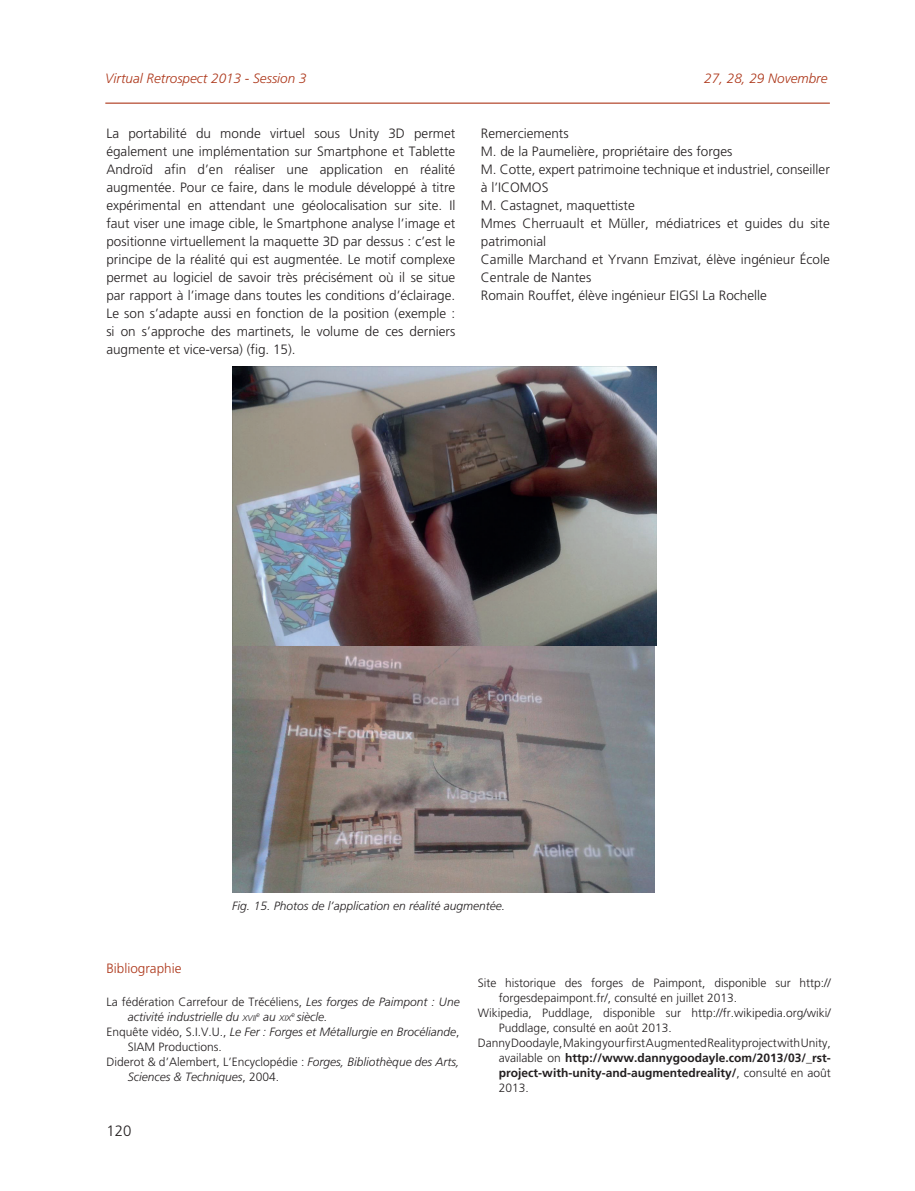
<style>
.page{position:relative;width:915px;height:1191px;background:#fff}
.page>*{position:absolute;margin:0;border:0;box-sizing:border-box;transform-origin:0 0}
.t1{font:300 15px "Frutiger";color:#231f20}
.t2{font:300 13.5px/18px "Frutiger";color:#231f20;text-align:justify}
.t3{font:italic 300 13.5px "Frutiger";color:#ad371a}
.t4{font:300 13.5px "Frutiger";color:#ad371a}
.t5{font:300 12px "Frutiger";color:#231f20}
.t6{font:italic 300 12px/15px "Frutiger";color:#231f20}
.t7{font:700 12px "Frutiger";color:#231f20}
.t8{font:italic 300 8.4px "Frutiger";color:#231f20}
.s1{font-style:normal}
.s2{font-size:8.4px}
.s3{font-size:12px}
.s4{font-style:italic}
.s5{font-weight:300}
</style>
<div class="page">
<hr style="left:105px;top:103px;width:724px;height:1px;background:#ad371a">
<img style="left:233px;top:646px;width:421px;height:246px">
<img style="left:233px;top:367px;width:423px;height:278px">
<p class="t3" style="left:105px;top:70px;width:203px">Virtual Retrospect 2013 - Session 3</p>
<p class="t3" style="left:704px;top:70px;width:125px">27, 28, 29 Novembre</p>
<p class="t2" style="left:106px;top:124px;width:350px">La portabilité du monde virtuel sous Unity 3D permet également une implémentation sur Smartphone et Tablette Androïd afin d’en réaliser une application en réalité augmentée. Pour ce faire, dans le module développé à titre expérimental en attendant une géolocalisation sur site. Il faut viser une image cible, le Smartphone analyse l’image et positionne virtuellement la maquette 3D par dessus : c’est le principe de la réalité qui est augmentée. Le motif complexe permet au logiciel de savoir très précisément où il se situe par rapport à l’image dans toutes les conditions d’éclairage.<br>Le son s’adapte aussi en fonction de la position (exemple : si on s’approche des martinets, le volume de ces derniers augmente et vice-versa) (fig. 15).</p>
<p class="t2" style="left:480px;top:124px;width:350px;text-align:left">Remerciements<br>M. de la Paumelière, propriétaire des forges<br>M. Cotte, expert patrimoine technique et industriel, conseiller à l’ICOMOS<br>M. Castagnet, maquettiste<br>Mmes Cherruault et Müller, médiatrices et guides du site patrimonial<br>Camille Marchand et Yrvann Emzivat, élève ingénieur École Centrale de Nantes<br>Romain Rouffet, élève ingénieur EIGSI La Rochelle</p>
<p class="t6" style="left:232px;top:898px;width:274px">Fig. 15. Photos de l’application en réalité augmentée.</p>
<p class="t4" style="left:106px;top:960px;width:77px">Bibliographie</p>
<p class="t6" style="left:128px;top:994px;width:333px;text-indent:-21px"><span class="s1">La fédération Carrefour de Trécéliens,</span> Les forges de Paimpont : Une activité industrielle du <span class="s2">XVII</span></p>
<p class="t8" style="left:256px;top:1013px;width:36px"><sup>e</sup> <span class="s3">au</span> XIX</p>
<p class="t6" style="left:291px;top:1009px;width:38px"><sup>e</sup> siècle.</p>
<p class="t6" style="left:106px;top:1024px;width:354px"><span class="s1">Enquête vidéo, S.I.V.U.,</span> Le Fer : Forges et Métallurgie en Brocéliande<span class="s1">,</span></p>
<p class="t5" style="left:128px;top:1040px;width:96px">SIAM Productions.</p>
<p class="t5" style="left:106px;top:1055px;width:354px">Diderot &amp; d’Alembert, L’Encyclopédie : <span class="s4">Forges, Bibliothèque des Arts,</span></p>
<p class="t6" style="left:128px;top:1069px;width:153px">Sciences &amp; Techniques<span class="s1">, 2004.</span></p>
<p class="t1" style="left:106px;top:1122px;width:27px">120</p>
<p class="t5" style="left:477px;top:975px;width:354px">Site historique des forges de Paimpont, disponible sur http://</p>
<p class="t5" style="left:499px;top:990px;width:240px">forgesdepaimpont.fr/, consulté en juillet 2013.</p>
<p class="t5" style="left:477px;top:1005px;width:354px">Wikipedia, Puddlage, disponible sur http://fr.wikipedia.org/wiki/</p>
<p class="t5" style="left:499px;top:1020px;width:174px">Puddlage, consulté en août 2013.</p>
<p class="t5" style="left:477px;top:1035px;width:354px">Danny Doodayle, Making your first Augmented Reality project with Unity,</p>
<p class="t7" style="left:499px;top:1050px;width:333px"><span class="s5">available on</span> http://www.dannygoodayle.com/2013/03/_rst-</p>
<p class="t7" style="left:499px;top:1065px;width:333px">project-with-unity-and-augmentedreality/<span class="s5">, consulté en août</span></p>
<p class="t5" style="left:499px;top:1080px;width:32px">2013.</p>
</div>
